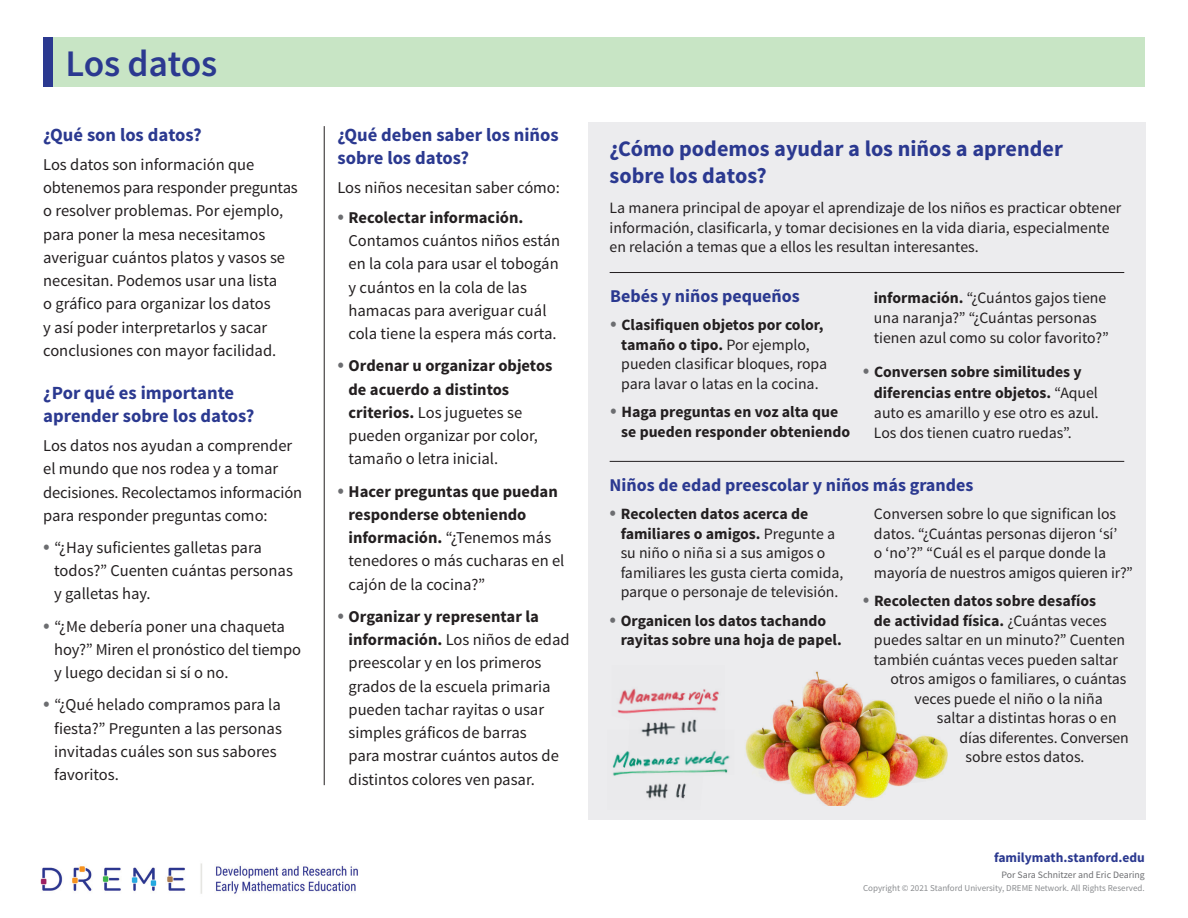
<style>
.page{position:relative;width:1188px;height:918px;background:#fff}
.page>*{position:absolute;margin:0;border:0;box-sizing:border-box;transform-origin:0 0}
.Headline_longer_text{font:600 37.5px "Source Sans Pro";letter-spacing:-.01em;color:#2b3990}
.Large_Box_Headline{font:700 22.2px/27px "Source Sans Pro";color:#2b3990}
.Large_Subhead{font:700 18.6px/23.2px "Source Sans Pro";color:#2b3990}
.Large_Box_Text_Subhe{font:700 18px "Source Sans Pro";color:#2b3990}
.Large_Text_Bullet{font:16.5px/23.2px "Source Sans Pro";color:#231f20}
.Large_Text{font:16.5px/23.2px "Source Sans Pro";color:#231f20}
.Large_Text_Bullet-2{font:700 16.5px/23.2px "Source Sans Pro";color:#231f20}
.Large_Box_Text_Bulle{font:15.75px/19.5px "Source Sans Pro";color:#231f20}
.Large_Box_Text{font:15.75px/19.5px "Source Sans Pro";color:#231f20}
.Large_Box_Text_Bulle-2{font:700 15.75px/19.5px "Source Sans Pro";color:#231f20}
.Copyright{font:700 13.5px "Source Sans Pro";color:#2b3990}
.Copyright-2{font:9.75px "Source Sans Pro";color:#6c6d70}
.Copyright-3{font:9px "Source Sans Pro";color:#8a8c8f}
.s1{font-size:22.05px;color:#6c6d70}
.s2{font-weight:700}
.s3{font-weight:400;font-size:22.05px;color:#6c6d70}
.s4{font-weight:400}
</style>
<div class="page">
<div style="left:589px;top:122px;width:557px;height:698px;background:#ececee"></div>
<hr style="left:324px;top:126px;width:1px;height:659px;background:#231f20">
<div style="left:43px;top:37px;width:1102px;height:50px;background:#c8e5c5"></div>
<div style="left:43px;top:37px;width:10px;height:50px;background:#2b3990"></div>
<img style="left:40px;top:863px;width:318px;height:31px">
<hr style="left:610px;top:461px;width:514px;height:1px;background:#231f20">
<hr style="left:610px;top:272px;width:514px;height:1px;background:#231f20">
<img style="left:745px;top:671px;width:203px;height:135px">
<img style="left:612px;top:755px;width:118px;height:44px">
<img style="left:612px;top:688px;width:113px;height:68px">
<p class="Headline_longer_text" style="left:66px;top:40px;width:153px">Los datos</p>
<p class="Large_Subhead" style="left:43px;top:124px;width:160px">¿Qué son los datos?</p>
<p class="Large_Text" style="left:43px;top:153px;width:256px">Los datos son información que obtenemos para responder preguntas o resolver problemas. Por ejemplo, para poner la mesa necesitamos averiguar cuántos platos y vasos se necesitan. Podemos usar una lista<br>o gráfico para organizar los datos<br>y así poder interpretarlos y sacar conclusiones con mayor facilidad.</p>
<p class="Large_Subhead" style="left:43px;top:382px;width:213px">¿Por qué es importante aprender sobre los datos?</p>
<p class="Large_Text" style="left:43px;top:434px;width:260px">Los datos nos ayudan a comprender el mundo que nos rodea y a tomar decisiones. Recolectamos información para responder preguntas como:</p>
<p class="Large_Text_Bullet" style="left:54px;top:536px;width:240px;text-indent:-11px"><span class="s1">•</span> “¿Hay suficientes galletas para todos?” Cuenten cuántas personas y galletas hay.</p>
<p class="Large_Text_Bullet" style="left:54px;top:615px;width:248px;text-indent:-11px"><span class="s1">•</span> “¿Me debería poner una chaqueta hoy?” Miren el pronóstico del tiempo y luego decidan si sí o no.</p>
<p class="Large_Text_Bullet" style="left:54px;top:694px;width:229px;text-indent:-11px"><span class="s1">•</span> “¿Qué helado compramos para la fiesta?” Pregunten a las personas invitadas cuáles son sus sabores favoritos.</p>
<p class="Large_Subhead" style="left:338px;top:124px;width:223px">¿Qué deben saber los niños sobre los datos?</p>
<p class="Large_Text" style="left:338px;top:176px;width:224px">Los niños necesitan saber cómo:</p>
<p class="Large_Text_Bullet" style="left:349px;top:206px;width:213px;text-indent:-11px"><span class="s1">•</span> <span class="s2">Recolectar información.<br></span>Contamos cuántos niños están en la cola para usar el tobogán y cuántos en la cola de las hamacas para averiguar cuál cola tiene la espera más corta.</p>
<p class="Large_Text_Bullet" style="left:349px;top:355px;width:205px;text-indent:-11px"><span class="s1">•</span> <span class="s2">Ordenar u organizar objetos de acuerdo a distintos criterios.</span> Los juguetes se pueden organizar por color, tamaño o letra inicial.</p>
<p class="Large_Text_Bullet-2" style="left:349px;top:480px;width:217px;text-indent:-11px"><span class="s3">•</span> Hacer preguntas que puedan responderse obteniendo información. <span class="s4">“¿Tenemos más tenedores o más cucharas en el cajón de la cocina?”</span></p>
<p class="Large_Text_Bullet" style="left:349px;top:605px;width:223px;text-indent:-11px"><span class="s1">•</span> <span class="s2">Organizar y representar la información.</span> Los niños de edad preescolar y en los primeros grados de la escuela primaria pueden tachar rayitas o usar simples gráficos de barras<br>para mostrar cuántos autos de distintos colores ven pasar.</p>
<p class="Large_Box_Headline" style="left:610px;top:135px;width:455px">¿Cómo podemos ayudar a los niños a aprender sobre los datos?</p>
<p class="Large_Box_Text" style="left:610px;top:198px;width:513px">La manera principal de apoyar el aprendizaje de los niños es practicar obtener información, clasificarla, y tomar decisiones en la vida diaria, especialmente en relación a temas que a ellos les resultan interesantes.</p>
<p class="Large_Box_Text_Subhe" style="left:610px;top:284px;width:191px">Bebés y niños pequeños</p>
<p class="Large_Box_Text_Bulle" style="left:621px;top:316px;width:207px;text-indent:-11px"><span class="s1">•</span> <span class="s2">Clasifiquen objetos por color, tamaño o tipo.</span> Por ejemplo, pueden clasificar bloques, ropa para lavar o latas en la cocina.</p>
<p class="Large_Box_Text_Bulle-2" style="left:621px;top:403px;width:230px;text-indent:-11px"><span class="s3">•</span> Haga preguntas en voz alta que se pueden responder obteniendo</p>
<p class="Large_Box_Text_Bulle" style="left:874px;top:288px;width:236px;line-height:20.2px"><span class="s2">información.</span> “¿Cuántos gajos tiene una naranja?” “¿Cuántas personas tienen azul como su color favorito?”</p>
<p class="Large_Box_Text_Bulle" style="left:874px;top:362px;width:226px;line-height:20.2px;text-indent:-11px"><span class="s1">•</span> <span class="s2">Conversen sobre similitudes y diferencias entre objetos.</span> “Aquel auto es amarillo y ese otro es azul.<br>Los dos tienen cuatro ruedas”.</p>
<p class="Large_Box_Text_Subhe" style="left:610px;top:473px;width:365px">Niños de edad preescolar y niños más grandes</p>
<p class="Large_Box_Text_Bulle" style="left:621px;top:505px;width:224px;text-indent:-11px"><span class="s1">•</span> <span class="s2">Recolecten datos acerca de familiares o amigos.</span> Pregunte a su niño o niña si a sus amigos o familiares les gusta cierta comida, parque o personaje de televisión.</p>
<p class="Large_Box_Text_Bulle-2" style="left:621px;top:611px;width:223px;text-indent:-11px"><span class="s3">•</span> Organicen los datos tachando rayitas sobre una hoja de papel.</p>
<p class="Large_Box_Text_Bulle" style="left:874px;top:505px;width:261px">Conversen sobre lo que significan los datos. “¿Cuántas personas dijeron ‘sí’<br>o ‘no’?” “Cuál es el parque donde la mayoría de nuestros amigos quieren ir?”</p>
<p class="Large_Box_Text_Bulle-2" style="left:863px;top:592px;width:235px"><span class="s3">•</span> Recolecten datos sobre desafíos</p>
<p class="Large_Box_Text_Bulle-2" style="left:874px;top:612px;width:234px">de actividad física. <span class="s4">¿Cuántas veces</span></p>
<p class="Large_Box_Text_Bulle" style="left:874px;top:631px;width:253px">puedes saltar en un minuto?” Cuenten</p>
<p class="Large_Box_Text_Bulle" style="left:874px;top:650px;width:245px">también cuántas veces pueden saltar</p>
<p class="Large_Box_Text_Bulle" style="left:890px;top:670px;width:238px">otros amigos o familiares, o cuántas</p>
<p class="Large_Box_Text_Bulle" style="left:914px;top:689px;width:190px">veces puede el niño o la niña</p>
<p class="Large_Box_Text_Bulle" style="left:937px;top:709px;width:181px">saltar a distintas horas o en</p>
<p class="Large_Box_Text_Bulle" style="left:959px;top:728px;width:171px">días diferentes. Conversen</p>
<p class="Large_Box_Text_Bulle" style="left:965px;top:748px;width:121px">sobre estos datos.</p>
<p class="Copyright" style="left:994px;top:849px;width:152px">familymath.stanford.edu</p>
<p class="Copyright-2" style="left:1002px;top:868px;width:145px">Por Sara Schnitzer and Eric Dearing</p>
<p class="Copyright-3" style="left:863px;top:882px;width:283px">Copyright © 2021 Stanford University, DREME Network. All Rights Reserved.</p>
</div>
